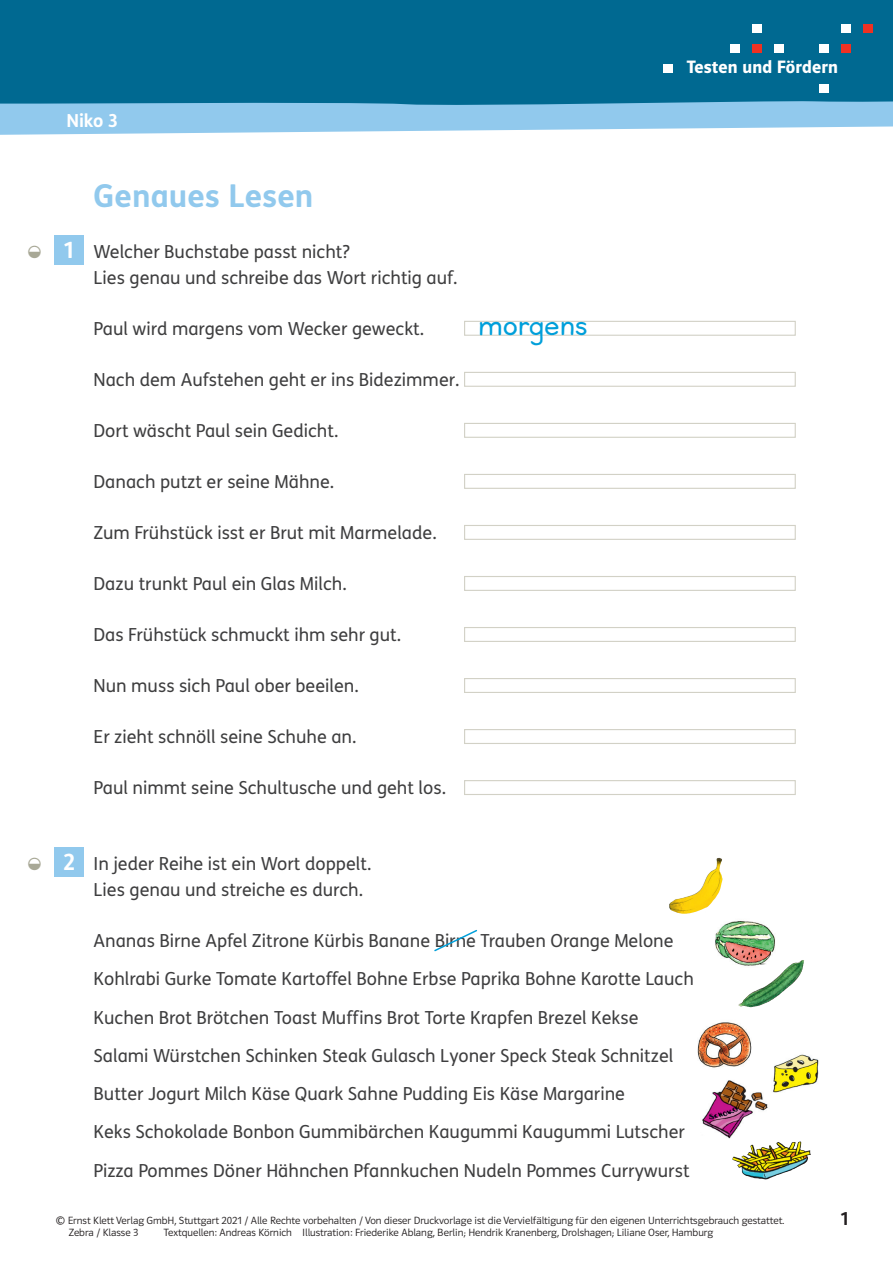
<style>
.page{position:relative;width:893px;height:1263px;background:#fff}
.page>*{position:absolute;margin:0;border:0;box-sizing:border-box;transform-origin:0 0}
.t1{font:36px "Klett GS Norm";color:#009fda}
.t2{font:700 31.5px "FS Klett GSV";color:#91c9ed}
.t3{font:700 22.5px "FS Klett GSV";color:#fff}
.t4{font:18px/38.2px "FS Klett GSV";color:#3e3e3f}
.t5{font:18px "Polo ST11 K Hfett";letter-spacing:.01em;color:#fff}
.t6{font:700 18px "FS Klett GSV";color:#fff}
.t7{font:700 18px "FS Klett GSV";color:#231f20}
.t8{font:300 10.5px "Polo CEF";color:#231f20}
</style>
<div class="page">
<div style="left:0;top:0;width:893px;height:113px;background:#006991"></div>
<div style="left:774px;top:44px;width:10px;height:9px;background:#fff"></div>
<div style="left:730px;top:44px;width:10px;height:9px;background:#fff"></div>
<div style="left:663px;top:64px;width:10px;height:9px;background:#fff"></div>
<div style="left:841px;top:44px;width:10px;height:9px;background:#ef3122"></div>
<div style="left:819px;top:44px;width:10px;height:9px;background:#fff"></div>
<div style="left:752px;top:44px;width:10px;height:9px;background:#ef3122"></div>
<div style="left:863px;top:24px;width:10px;height:9px;background:#ef3122"></div>
<div style="left:841px;top:24px;width:10px;height:9px;background:#fff"></div>
<div style="left:752px;top:24px;width:10px;height:9px;background:#fff"></div>
<div style="left:819px;top:84px;width:10px;height:9px;background:#fff"></div>
<svg style="left:0;top:101px;width:893px;height:34px"></svg>
<div style="left:464px;top:321px;width:332px;height:15px;border:1px solid #d2d1c6"></div>
<div style="left:464px;top:372px;width:332px;height:15px;border:1px solid #d2d1c6"></div>
<div style="left:464px;top:423px;width:332px;height:15px;border:1px solid #d2d1c6"></div>
<div style="left:464px;top:474px;width:332px;height:15px;border:1px solid #d2d1c6"></div>
<div style="left:464px;top:525px;width:332px;height:15px;border:1px solid #d2d1c6"></div>
<div style="left:464px;top:576px;width:332px;height:15px;border:1px solid #d2d1c6"></div>
<div style="left:464px;top:627px;width:332px;height:15px;border:1px solid #d2d1c6"></div>
<div style="left:464px;top:678px;width:332px;height:15px;border:1px solid #d2d1c6"></div>
<div style="left:464px;top:729px;width:332px;height:15px;border:1px solid #d2d1c6"></div>
<div style="left:464px;top:780px;width:332px;height:15px;border:1px solid #d2d1c6"></div>
<div style="left:54px;top:235px;width:30px;height:29px;background:#91c9ed"></div>
<div style="left:54px;top:847px;width:30px;height:30px;background:#91c9ed"></div>
<svg style="left:434px;top:929px;width:44px;height:23px"></svg>
<img style="left:764px;top:960px;width:39px;height:27px">
<img style="left:732px;top:1142px;width:66px;height:19px">
<img style="left:702px;top:1080px;width:66px;height:58px">
<img style="left:698px;top:1022px;width:54px;height:46px">
<img style="left:715px;top:921px;width:62px;height:49px">
<img style="left:669px;top:858px;width:54px;height:56px">
<img style="left:773px;top:1054px;width:46px;height:39px">
<p class="t6" style="left:67px;top:107px;width:53px">Niko 3</p>
<p class="t3" style="left:63px;top:233px;width:15px">1</p>
<h2 class="t2" style="left:94px;top:172px;width:221px">Genaues Lesen</h2>
<p class="t4" style="left:94px;top:239px;width:366px;line-height:25.5px">Welcher Buchstabe passt nicht?<br>Lies genau und schreibe das Wort richtig auf.</p>
<p class="t4" style="left:94px;top:309px;width:332px">Paul wird margens vom Wecker geweckt.</p>
<p class="t4" style="left:94px;top:360px;width:368px">Nach dem Aufstehen geht er ins Bidezimmer.</p>
<p class="t4" style="left:94px;top:411px;width:246px">Dort wäscht Paul sein Gedicht.</p>
<p class="t4" style="left:94px;top:462px;width:242px">Danach putzt er seine Mähne.</p>
<p class="t4" style="left:94px;top:513px;width:345px">Zum Frühstück isst er Brut mit Marmelade.</p>
<p class="t4" style="left:94px;top:564px;width:255px">Dazu trunkt Paul ein Glas Milch.</p>
<p class="t4" style="left:94px;top:615px;width:309px">Das Frühstück schmuckt ihm sehr gut.</p>
<p class="t4" style="left:94px;top:666px;width:267px">Nun muss sich Paul ober beeilen.</p>
<p class="t4" style="left:94px;top:717px;width:264px">Er zieht schnöll seine Schuhe an.</p>
<p class="t4" style="left:94px;top:768px;width:354px">Paul nimmt seine Schultusche und geht los.</p>
<h1 class="t1" style="left:478px;top:303px;width:111px">morgens</h1>
<p class="t5" style="left:687px;top:57px;width:153px">Testen und Fördern</p>
<p class="t3" style="left:63px;top:845px;width:15px">2</p>
<p class="t4" style="left:94px;top:851px;width:279px;line-height:25.5px">In jeder Reihe ist ein Wort doppelt.<br>Lies genau und streiche es durch.</p>
<p class="t4" style="left:94px;top:921px;width:602px">Ananas Birne Apfel Zitrone Kürbis Banane Birne Trauben Orange Melone Kohlrabi Gurke Tomate Kartoffel Bohne Erbse Paprika Bohne Karotte Lauch Kuchen Brot Brötchen Toast Muffins Brot Torte Krapfen Brezel Kekse Salami Würstchen Schinken Steak Gulasch Lyoner Speck Steak Schnitzel Butter Jogurt Milch Käse Quark Sahne Pudding Eis Käse Margarine<br>Keks Schokolade Bonbon Gummibärchen Kaugummi Kaugummi Lutscher Pizza Pommes Döner Hähnchen Pfannkuchen Nudeln Pommes Currywurst</p>
<p class="t8" style="left:56px;top:1214px;width:730px">© Ernst Klett Verlag GmbH, Stuttgart 2021 / Alle Rechte vorbehalten / Von dieser Druckvorlage ist die Vervielfältigung für den eigenen Unterrichtsgebrauch gestattet.</p>
<p class="t7" style="left:840px;top:1205px;width:12px">1</p>
<p class="t8" style="left:69px;top:1226px;width:71px">Zebra / Klasse 3</p>
<p class="t8" style="left:164px;top:1226px;width:551px">Textquellen: Andreas Körnich Illustration: Friederike Ablang, Berlin; Hendrik Kranenberg, Drolshagen; Liliane Oser, Hamburg</p>
</div>
